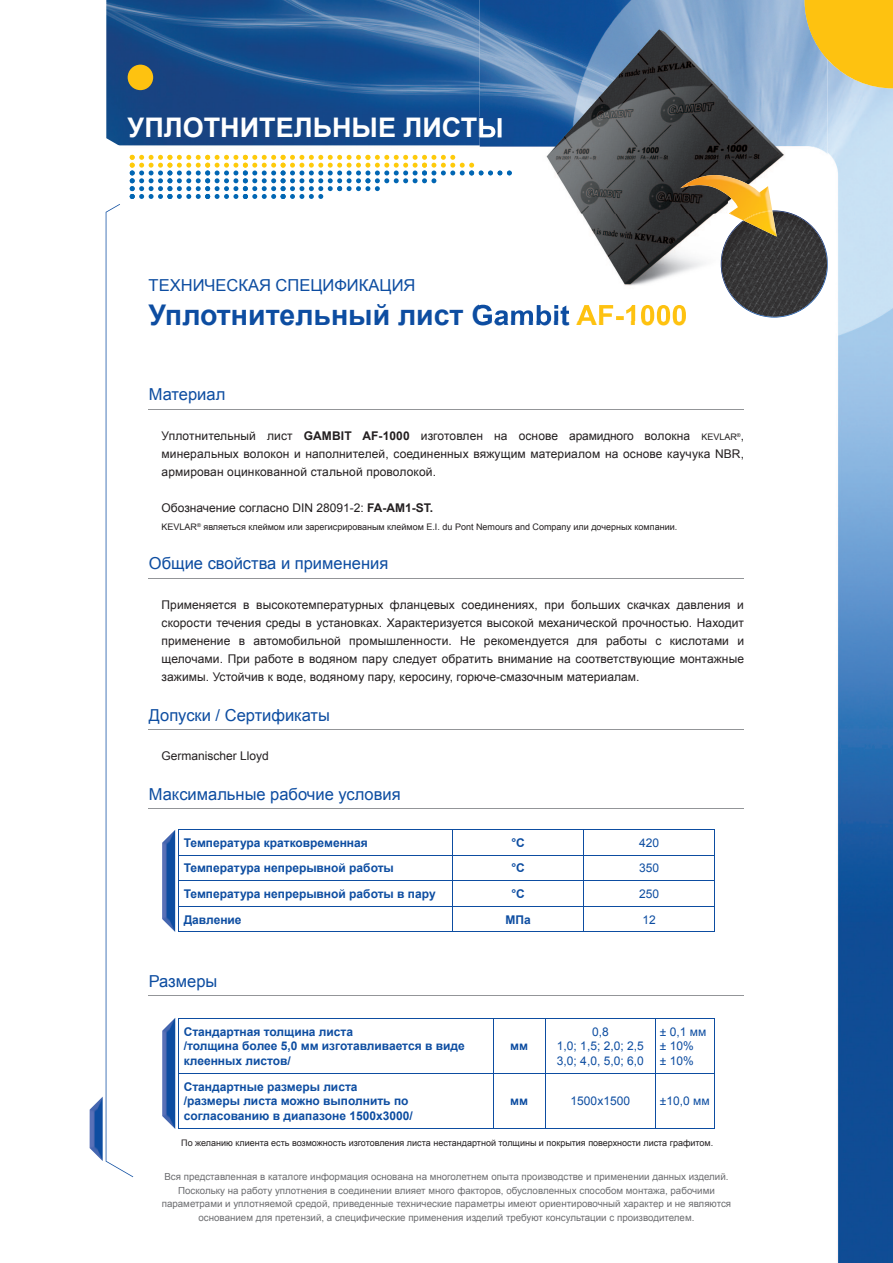
<style>
.page{position:relative;width:893px;height:1263px;background:#fff}
.page>*{position:absolute;margin:0;border:0;box-sizing:border-box;transform-origin:0 0}
.t1{font:700 28.5px "Arial";color:#0d4da1}
.t2{font:700 27px "Arial";color:#fff}
.t3{font:16.5px "Arial";color:#0d4da1}
.t4{font:12px/18px "Arial";letter-spacing:.005em;color:#231f20;text-align:justify}
.t5{font:700 12px/14.4px "Arial";color:#0d4da1}
.t6{font:12px/14.4px "Arial";color:#0d4da1;text-align:center}
.t7{font:9.75px/13.5px "Arial";color:#6c6d70;text-align:center}
.t8{font:9px "Arial";color:#231f20}
.s1{color:#fec210}
.s2{font-weight:700}
.s3{font-size:9px}
</style>
<div class="page">
<img style="left:132px;top:88px;width:761px;height:1175px">
<svg style="left:827px;top:0;width:66px;height:88px;background:#f6c225"></svg>
<hr style="left:149px;top:409px;width:595px;height:1px;background:#939598">
<hr style="left:149px;top:578px;width:595px;height:1px;background:#939598">
<hr style="left:149px;top:729px;width:595px;height:1px;background:#939598">
<hr style="left:149px;top:808px;width:595px;height:1px;background:#939598">
<hr style="left:149px;top:995px;width:595px;height:1px;background:#939598">
<hr style="left:452px;top:829px;width:132px;height:1px;background:#0d4da1">
<hr style="left:584px;top:829px;width:131px;height:1px;background:#0d4da1">
<hr style="left:452px;top:855px;width:132px;height:1px;background:#0d4da1">
<hr style="left:584px;top:855px;width:131px;height:1px;background:#0d4da1">
<hr style="left:452px;top:880px;width:132px;height:1px;background:#0d4da1">
<hr style="left:584px;top:880px;width:131px;height:1px;background:#0d4da1">
<hr style="left:452px;top:906px;width:132px;height:1px;background:#0d4da1">
<hr style="left:584px;top:906px;width:131px;height:1px;background:#0d4da1">
<svg style="left:584px;top:830px;width:1px;height:101px"></svg>
<svg style="left:714px;top:830px;width:1px;height:101px"></svg>
<hr style="left:452px;top:931px;width:132px;height:1px;background:#0d4da1">
<hr style="left:584px;top:931px;width:131px;height:1px;background:#0d4da1">
<hr style="left:493px;top:1018px;width:52px;height:1px;background:#0d4da1">
<hr style="left:545px;top:1018px;width:111px;height:1px;background:#0d4da1">
<hr style="left:545px;top:1018px;width:1px;height:55px;background:#0d4da1">
<hr style="left:656px;top:1018px;width:59px;height:1px;background:#0d4da1">
<hr style="left:655px;top:1018px;width:1px;height:55px;background:#0d4da1">
<hr style="left:714px;top:1018px;width:1px;height:55px;background:#0d4da1">
<hr style="left:493px;top:1073px;width:52px;height:1px;background:#0d4da1">
<hr style="left:545px;top:1073px;width:111px;height:1px;background:#0d4da1">
<hr style="left:545px;top:1074px;width:1px;height:54px;background:#0d4da1">
<hr style="left:656px;top:1073px;width:59px;height:1px;background:#0d4da1">
<hr style="left:655px;top:1074px;width:1px;height:54px;background:#0d4da1">
<hr style="left:714px;top:1074px;width:1px;height:54px;background:#0d4da1">
<hr style="left:493px;top:1128px;width:52px;height:1px;background:#0d4da1">
<hr style="left:545px;top:1128px;width:111px;height:1px;background:#0d4da1">
<hr style="left:656px;top:1128px;width:59px;height:1px;background:#0d4da1">
<img style="left:512px;top:0;width:315px;height:321px">
<img style="left:805px;top:0;width:22px;height:59px">
<svg style="left:89px;top:0;width:423px;height:1177px"></svg>
<img style="left:480px;top:118px;width:22px;height:20px">
<img style="left:480px;top:305px;width:90px;height:16px">
<img style="left:576px;top:305px;width:110px;height:16px">
<svg style="left:827px;top:257px;width:1px;height:14px"></svg>
<img style="left:721px;top:210px;width:106px;height:108px">
<img style="left:680px;top:184px;width:5px;height:32px">
<img style="left:685px;top:175px;width:87px;height:45px">
<img style="left:744px;top:211px;width:33px;height:26px">
<img style="left:743px;top:211px;width:29px;height:10px">
<h2 class="t2" style="left:128px;top:110px;width:377px">УПЛОТНИТЕЛЬНЫЕ ЛИСТЫ</h2>
<h3 class="t3" style="left:149px;top:275px;width:268px">ТЕХНИЧЕСКАЯ СПЕЦИФИКАЦИЯ</h3>
<h1 class="t1" style="left:149px;top:296px;width:540px">Уплотнительный лист Gambit <span class="s1">AF-1000</span></h1>
<h3 class="t3" style="left:149px;top:384px;width:78px">Материал</h3>
<p class="t4" style="left:162px;top:427px;width:584px">Уплотнительный лист <span class="s2">GAMBIT AF-1000</span> изготовлен на основе арамидного волокна <span class="s3">KEVLAR</span><sup>®</sup>, минеральных волокон и наполнителей, соединенных вяжущим материалом на основе каучука NBR, армирован оцинкованной стальной проволокой.</p>
<p class="t4" style="left:162px;top:499px;width:273px">Обозначение согласно DIN 28091-2: <span class="s2">FA-AM1-ST.</span></p>
<p class="t8" style="left:162px;top:521px;width:517px">KEVLAR<sup>®</sup> являеться клеймом или зарегисрированым клеймом Е.I. du Pont Nemours and Company или дочерных компании.</p>
<h3 class="t3" style="left:149px;top:553px;width:241px">Общие свойства и применения</h3>
<p class="t4" style="left:162px;top:596px;width:584px">Применяется в высокотемпературных фланцевых соединениях, при больших скачках давления и скорости течения среды в установках. Характеризуется высокой механической прочностью. Находит применение в автомобильной промышленности. Не рекомендуется для работы с кислотами и щелочами. При работе в водяном пару следует обратить внимание на соответствующие монтажные зажимы. Устойчив к воде, водяному пару, керосину, горюче-смазочным материалам.</p>
<h3 class="t3" style="left:149px;top:704px;width:183px">Допуски / Сертификаты</h3>
<p class="t4" style="left:162px;top:747px;width:109px">Germanischer Lloyd</p>
<h3 class="t3" style="left:149px;top:783px;width:253px">Максимальные рабочие условия</h3>
<p class="t5" style="left:184px;top:836px;width:186px">Температура кратковременная</p>
<p class="t5" style="left:511px;top:836px;width:15px">°C</p>
<p class="t6" style="left:639px;top:836px;width:22px">420</p>
<p class="t5" style="left:184px;top:861px;width:212px">Температура непрерывной работы</p>
<p class="t5" style="left:511px;top:861px;width:15px">°C</p>
<p class="t6" style="left:639px;top:861px;width:22px">350</p>
<p class="t5" style="left:184px;top:887px;width:253px">Температура непрерывной работы в пару</p>
<p class="t5" style="left:511px;top:887px;width:15px">°C</p>
<p class="t6" style="left:639px;top:887px;width:22px">250</p>
<p class="t5" style="left:184px;top:912px;width:59px">Давление</p>
<p class="t5" style="left:505px;top:912px;width:27px">MПa</p>
<p class="t6" style="left:642px;top:912px;width:15px">12</p>
<h3 class="t3" style="left:149px;top:970px;width:70px">Размеры</h3>
<p class="t5" style="left:184px;top:1025px;width:283px">Стандартная толщина листа<br>/толщина более 5,0 мм изготавливается в виде клеенных листов/</p>
<p class="t5" style="left:184px;top:1080px;width:231px">Стандартные размеры листа /размеры листа можно выполнить по согласованию в диапазоне 1500x3000/</p>
<p class="t5" style="left:510px;top:1039px;width:19px">мм</p>
<p class="t6" style="left:557px;top:1024px;width:88px">0,8<br>1,0; 1,5; 2,0; 2,5<br>3,0; 4,0, 5,0; 6,0</p>
<p class="t6" style="left:660px;top:1024px;width:48px;text-align:left">± 0,1 мм ± 10%<br>± 10%</p>
<p class="t5" style="left:510px;top:1094px;width:19px">мм</p>
<p class="t6" style="left:571px;top:1094px;width:61px">1500x1500</p>
<p class="t6" style="left:660px;top:1094px;width:51px">±10,0 мм</p>
<p class="t8" style="left:181px;top:1137px;width:533px">По желанию клиента есть возможность изготовления листa нестандартной толщины и покрытия поверхности листа графитом.</p>
<p class="t7" style="left:162px;top:1170px;width:571px">Вся представленная в каталоге информация основана на многолетнем опыта производстве и применении данных изделий.<br>Поскольку на работу уплотнения в соединении влияет много факторов, обусловленных способом монтажа, рабочими параметрами и уплотняемой средoй, приведенные технические параметры имеют ориентировочный характер и не являются основанием для претензий, а специфические применения изделий требуют консультации с производителем.</p>
</div>
